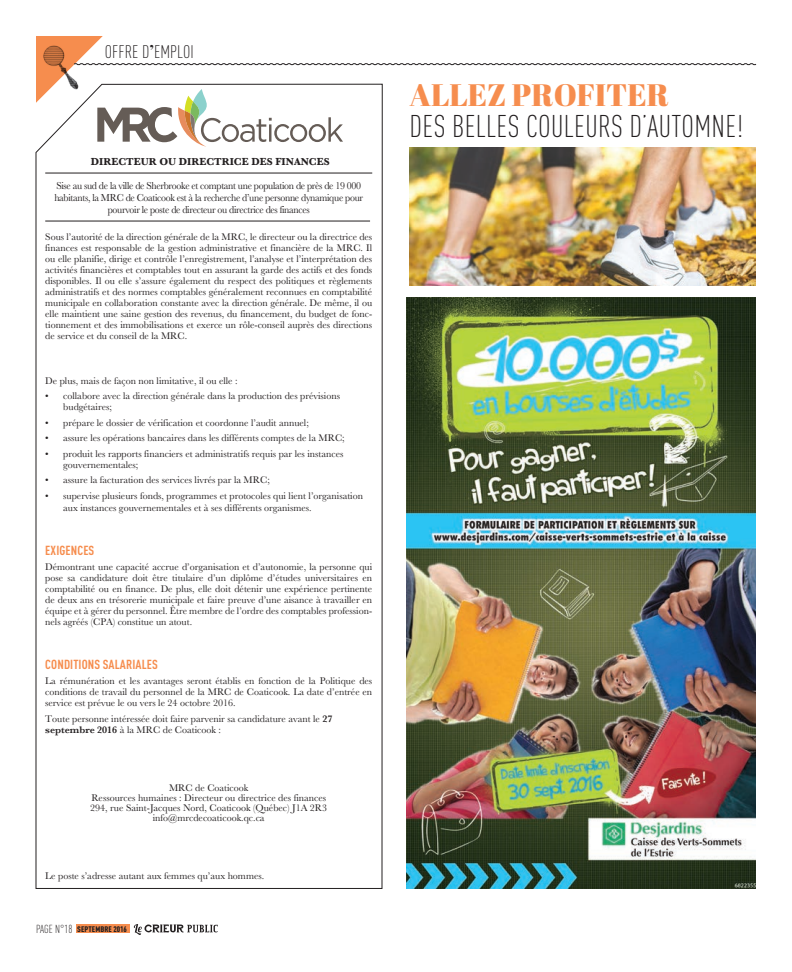
<style>
.page{position:relative;width:792px;height:972px;background:#fff}
.page>*{position:absolute;margin:0;border:0;box-sizing:border-box;transform-origin:0 0}
.t1{font:300 condensed 31px "DINOT";letter-spacing:.01em;color:#231f20}
.t2{font:31px "Abril Fatface";color:#f68d4e}
.t3{font:300 condensed 18px "DINOT";color:#231f20}
.t4{font:700 condensed 13px "DINOT";letter-spacing:.01em;color:#f68d4e}
.t5{font:300 condensed 11.5px "DINOT";color:#231f20}
.t6{font:10.5px/12px "Baskerville";letter-spacing:-.03em;color:#231f20;text-align:center;scale:.94 1}
.t7{font:700 10.5px "Baskerville";color:#231f20}
.t8{font:10px/11px "Baskerville";color:#231f20}
.t9{font:900 condensed 8px "DINOT";letter-spacing:.01em;color:#231f20}
.s1{font-family:"Abril Fatface";font-weight:400;font-stretch:normal}
.s2{font-weight:600}
.s3{font-weight:300;font-size:11.5px}
</style>
<div class="page">
<div style="left:76px;top:924px;width:54px;height:9px;background:#f68d4e"></div>
<svg style="left:134px;top:924px;width:84px;height:11px"></svg>
<svg style="left:36px;top:36px;width:721px;height:48px"></svg>
<svg style="left:35px;top:84px;width:348px;height:805px"></svg>
<img style="left:406px;top:297px;width:350px;height:592px">
<img style="left:410px;top:148px;width:346px;height:137px">
<h2 class="t3" style="left:105px;top:41px;width:8px">OFFRE</h2>
<h2 class="t3" style="left:142px;top:41px;width:20px">D<span class="s1">’</span>EMPLOI</h2>
<p class="t7" style="left:91px;top:155px;width:17px">DIRECTEUR</p>
<p class="t7" style="left:159px;top:155px;width:28px">OU DIRECTRICE</p>
<p class="t7" style="left:251px;top:155px;width:8px">DES</p>
<p class="t7" style="left:275px;top:155px;width:8px">FINANCES</p>
<p class="t6" style="left:54px;top:179px;width:330px">Sise au sud de la ville de Sherbrooke et comptant une population de près de 19 000 habitants, la MRC de Coaticook est à la recherche d’une personne dynamique pour pourvoir le poste de directeur ou directrice des finances</p>
<p class="t8" style="left:45px;top:231px;width:329px;text-align:justify">Sous l’autorité de la direction générale de la MRC, le directeur ou la directrice des finances est responsable de la gestion administrative et financière de la MRC. Il ou elle planifie, dirige et contrôle l’enregistrement, l’analyse et l’interprétation des activités financières et comptables tout en assurant la garde des actifs et des fonds disponibles. Il ou elle s’assure également du respect des politiques et règlements administratifs et des normes comptables généralement reconnues en comptabilité municipale en collaboration constante avec la direction générale. De même, il ou elle maintient une saine gestion des revenus, du financement, du budget de fonc&shy;tionnement et des immobilisations et exerce un rôle-conseil auprès des directions de service et du conseil de la MRC.</p>
<p class="t8" style="left:45px;top:375px;width:194px">De plus, mais de façon non limitative, il ou elle :</p>
<p class="t8" style="left:63px;top:390px;width:278px;text-indent:-18px">• collabore avec la direction générale dans la production des prévisions budgétaires;</p>
<p class="t8" style="left:45px;top:417px;width:265px">• prépare le dossier de vérification et coordonne l’audit annuel;</p>
<p class="t8" style="left:45px;top:432px;width:301px">• assure les opérations bancaires dans les différents comptes de la MRC;</p>
<p class="t8" style="left:63px;top:448px;width:282px;text-indent:-18px">• produit les rapports financiers et administratifs requis par les instances gouvernementales;</p>
<p class="t8" style="left:45px;top:474px;width:226px">• assure la facturation des services livrés par la MRC;</p>
<p class="t8" style="left:63px;top:489px;width:301px;line-height:12.6px;text-indent:-18px">• supervise plusieurs fonds, programmes et protocoles qui lient l’organisation aux instances gouvernementales et à ses différents organismes.</p>
<h3 class="t4" style="left:45px;top:542px;width:50px">EXIGENCES</h3>
<p class="t8" style="left:45px;top:562px;width:329px;text-align:justify">Démontrant une capacité accrue d’organisation et d’autonomie, la personne qui pose sa candidature doit être titulaire d’un diplôme d’études universitaires en comptabilité ou en finance. De plus, elle doit détenir une expérience pertinente de deux ans en trésorerie municipale et faire preuve d’une aisance à travailler en équipe et à gérer du personnel. Être membre de l’ordre des comptables profession&shy;nels agréés (CPA) constitue un atout.</p>
<h3 class="t4" style="left:45px;top:656px;width:113px">CONDITIONS SALARIALES</h3>
<p class="t8" style="left:45px;top:676px;width:329px;text-align:justify">La rémunération et les avantages seront établis en fonction de la Politique des conditions de travail du personnel de la MRC de Coaticook. La date d’entrée en service est prévue le ou vers le 24 octobre 2016.</p>
<p class="t8" style="left:45px;top:713px;width:289px">Toute personne intéressée doit faire parvenir sa candidature avant le <span class="s2">27 septembre 2016</span> à la MRC de Coaticook :</p>
<p class="t8" style="left:90px;top:783px;width:238px;line-height:10px;text-align:center">MRC de Coaticook<br>Ressources humaines : Directeur ou directrice des finances 294, rue Saint-Jacques Nord, Coaticook (Québec) J1A 2R3 info@mrcdecoaticook.qc.ca</p>
<p class="t8" style="left:45px;top:870px;width:221px">Le poste s’adresse autant aux femmes qu’aux hommes.</p>
<p class="t5" style="left:36px;top:922px;width:5px">PAGE</p>
<p class="t9" style="left:55px;top:924px;width:73px"><span class="s3">N°18</span> SEPTEMBRE 2016</p>
<h1 class="t2" style="left:410px;top:73px;width:261px">ALLEZ PROFITER</h1>
<h1 class="t1" style="left:410px;top:108px;width:335px">DES BELLES COULEURS D’AUTOMNE!</h1>
</div>
